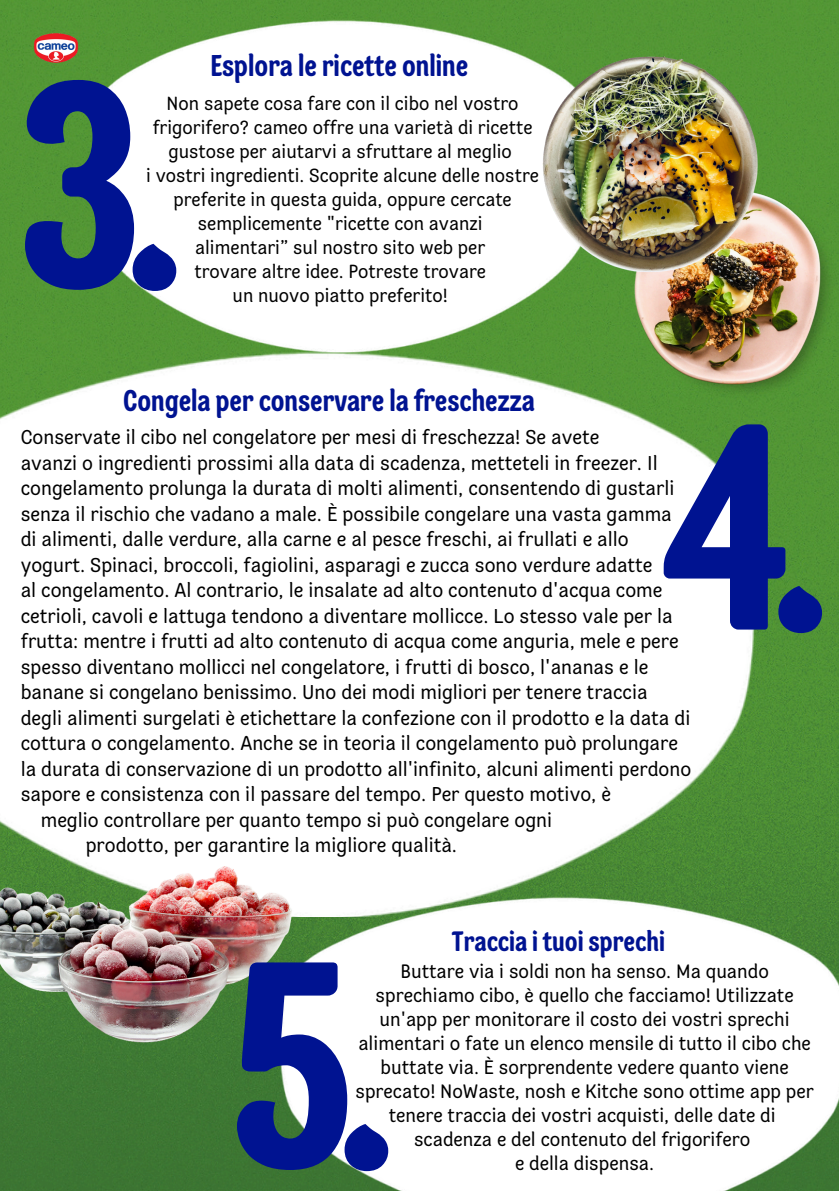
<style>
.page{position:relative;width:839px;height:1191px;background:#fff}
.page>*{position:absolute;margin:0;border:0;box-sizing:border-box;transform-origin:0 0}
.t1{font:700 293.2px "Dr Oetker Moments Display";color:#001391}
.t2{font:700 30px "Dr Oetker Moments Display";color:#001391}
.t3{font:700 28px "Dr Oetker Moments Display";color:#001391}
.t4{font:20px/25.6px "Dr Oetker Moments Text";color:#000}
.t5{font:19.4px/24px "Dr Oetker Moments Text";color:#000;text-align:center}
.t6{font:19px/24px "Dr Oetker Moments Text";color:#000;text-align:center}
</style>
<div class="page">
<img style="left:0;top:0;width:838px;height:1191px">
<img style="left:101px;top:20px;width:483px;height:333px">
<img style="left:279px;top:897px;width:559px;height:294px">
<img style="left:0;top:353px;width:755px;height:564px">
<img style="left:634px;top:190px;width:204px;height:211px">
<img style="left:499px;top:54px;width:297px;height:222px">
<img style="left:28px;top:30px;width:56px;height:36px">
<img style="left:0;top:823px;width:325px;height:246px">
<h2 class="t2" style="left:210px;top:47px;width:259px">Esplora le ricette online</h2>
<p class="t6" style="left:153px;top:91px;width:381px">Non sapete cosa fare con il cibo nel vostro frigorifero? cameo offre una varietà di ricette gustose per aiutarvi a sfruttare al meglio</p>
<p class="t6" style="left:146px;top:163px;width:394px">i vostri ingredienti. Scoprite alcune delle nostre preferite in questa guida, oppure cercate semplicemente "ricette con avanzi</p>
<p class="t6" style="left:195px;top:235px;width:291px">alimentari” sul nostro sito web per</p>
<p class="t6" style="left:194px;top:259px;width:293px">trovare altre idee. Potreste trovare</p>
<p class="t6" style="left:232px;top:283px;width:217px">un nuovo piatto preferito!</p>
<p class="t1" style="left:14px;top:9px;width:176px">3.</p>
<h2 class="t2" style="left:123px;top:383px;width:413px">Congela per conservare la freschezza</h2>
<p class="t1" style="left:659px;top:351px;width:176px">4.</p>
<p class="t4" style="left:21px;top:424px;width:580px">Conservate il cibo nel congelatore per mesi di freschezza! Se avete</p>
<h1 class="t4" style="left:21px;top:450px;width:655px">avanzi o ingredienti prossimi alla data di scadenza, metteteli in freezer. Il congelamento prolunga la durata di molti alimenti, consentendo di gustarli senza il rischio che vadano a male. È possibile congelare una vasta gamma</h1>
<p class="t4" style="left:21px;top:526px;width:633px">di alimenti, dalle verdure, alla carne e al pesce freschi, ai frullati e allo yogurt. Spinaci, broccoli, fagiolini, asparagi e zucca sono verdure adatte</p>
<h1 class="t4" style="left:21px;top:577px;width:672px">al congelamento. Al contrario, le insalate ad alto contenuto d'acqua come cetrioli, cavoli e lattuga tendono a diventare mollicce. Lo stesso vale per la frutta: mentre i frutti ad alto contenuto di acqua come anguria, mele e pere spesso diventano mollicci nel congelatore, i frutti di bosco, l'ananas e le banane si congelano benissimo. Uno dei modi migliori per tenere traccia degli alimenti surgelati è etichettare la confezione con il prodotto e la data di cottura o congelamento. Anche se in teoria il congelamento può prolungare la durata di conservazione di un prodotto all'infinito, alcuni alimenti perdono sapore e consistenza con il passare del tempo. Per questo motivo, è</h1>
<p class="t4" style="left:41px;top:807px;width:513px">meglio controllare per quanto tempo si può congelare ogni</p>
<h2 class="t4" style="left:86px;top:832px;width:373px">prodotto, per garantire la migliore qualità.</h2>
<p class="t3" style="left:452px;top:925px;width:215px">Traccia i tuoi sprechi</p>
<p class="t1" style="left:226px;top:889px;width:176px">5.</p>
<p class="t5" style="left:355px;top:959px;width:459px">Buttare via i soldi non ha senso. Ma quando sprechiamo cibo, è quello che facciamo! Utilizzate un'app per monitorare il costo dei vostri sprechi alimentari o fate un elenco mensile di tutto il cibo che buttate via. È sorprendente vedere quanto viene sprecato! NoWaste, nosh e Kitche sono ottime app per tenere traccia dei vostri acquisti, delle date di</p>
<p class="t5" style="left:414px;top:1127px;width:338px">scadenza e del contenuto del frigorifero</p>
<p class="t5" style="left:515px;top:1151px;width:141px">e della dispensa.</p>
</div>
